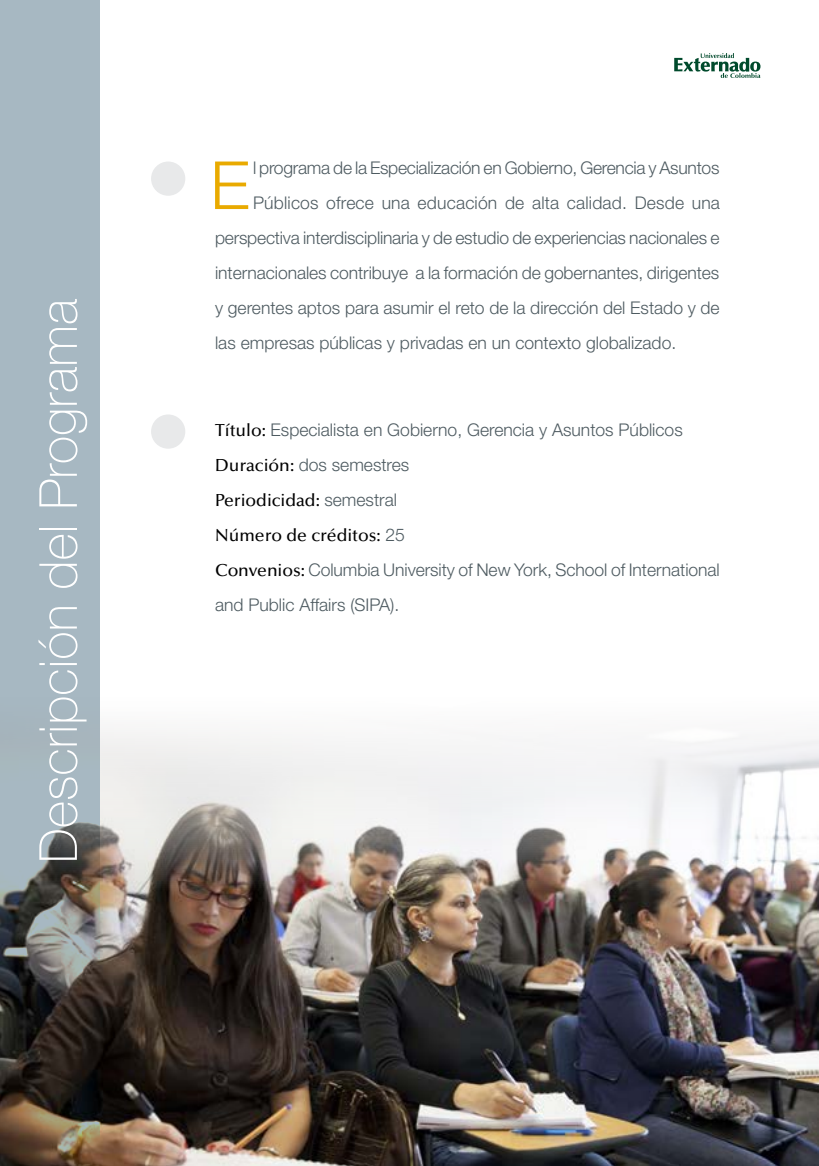
<style>
.page{position:relative;width:819px;height:1166px;background:#fff}
.page>*{position:absolute;margin:0;border:0;box-sizing:border-box;transform-origin:0 0}
.t1{font:300 66.5px "Helvetica Neue LT Std";color:#e9aa00}
.t2{font:100 52.5px "Helvetica Neue LT Std";color:#fff}
.t3{font:300 17.5px/35px "Helvetica Neue LT Std";letter-spacing:-.005em;color:#4e5b61}
.t4{font:500 17.5px/35px "Optima";color:#000}
.s1{font-family:"Optima";font-weight:500;color:#000}
.s2{font-family:"Helvetica Neue LT Std";font-weight:300;color:#4e5b61}
</style>
<div class="page">
<img style="left:99px;top:673px;width:720px;height:493px">
<svg style="left:0;top:0;width:99px;height:1166px;background:#8e999e"></svg>
<div style="left:151px;top:162px;width:34px;height:34px;background:#e8e9ea;border-radius:50%"></div>
<div style="left:151px;top:414px;width:34px;height:35px;background:#e8e9ea;border-radius:50%"></div>
<svg style="left:674px;top:53px;width:86px;height:25px"></svg>
<h2 class="t2" style="left:28px;top:863px;width:566px;rotate:-90deg">Descripción del Programa</h2>
<h1 class="t1" style="left:210px;top:145px;width:41px">E</h1>
<p class="t3" style="left:253px;top:150px;width:468px">l programa de la Especialización en Gobierno, Gerencia y Asuntos</p>
<p class="t3" style="left:253px;top:185px;width:468px">Públicos ofrece una educación de alta calidad. Desde una</p>
<p class="t3" style="left:215px;top:220px;width:506px">perspectiva interdisciplinaria y de estudio de experiencias nacionales e</p>
<p class="t3" style="left:215px;top:255px;width:505px">internacionales contribuye a la formación de gobernantes, dirigentes</p>
<p class="t3" style="left:215px;top:290px;width:506px">y gerentes aptos para asumir el reto de la dirección del Estado y de</p>
<p class="t3" style="left:215px;top:325px;width:462px">las empresas públicas y privadas en un contexto globalizado.</p>
<p class="t3" style="left:215px;top:412px;width:469px"><span class="s1">Título:</span> Especialista en Gobierno, Gerencia y Asuntos Públicos<br><span class="s1">Duración:</span> dos semestres</p>
<p class="t4" style="left:215px;top:483px;width:191px">Periodicidad: <span class="s2">semestral<br></span>Número de créditos: <span class="s2">25</span></p>
<p class="t3" style="left:215px;top:552px;width:506px"><span class="s1">Convenios:</span> Columbia University of New York, School of International and Public Affairs (SIPA).</p>
</div>
